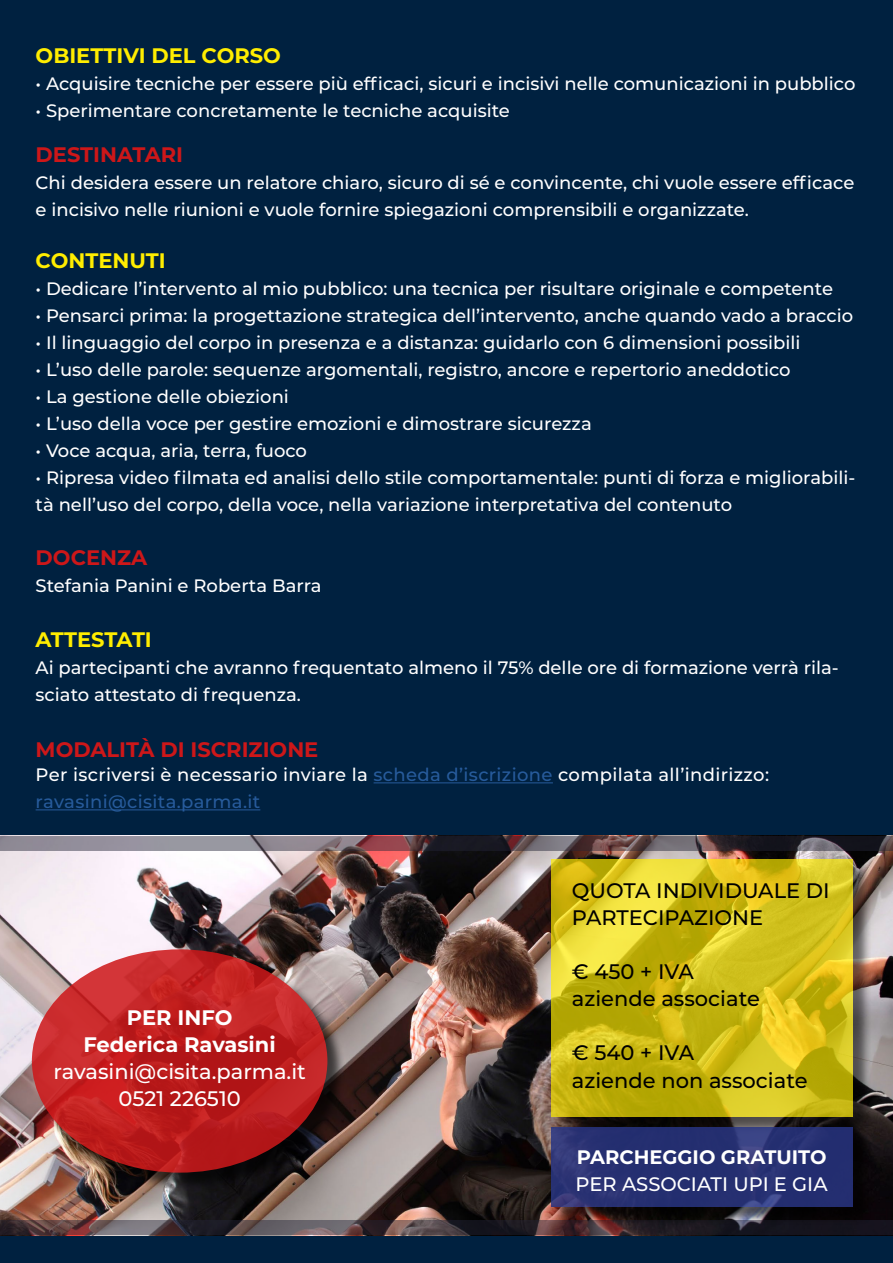
<style>
.page{position:relative;width:893px;height:1263px;background:#002140}
.page>*{position:absolute;margin:0;border:0;box-sizing:border-box;transform-origin:0 0}
.t1{font:500 21px/27px "Montserrat";color:#000}
.t2{font:700 21px "Montserrat";color:#cd1719}
.t3{font:700 21px "Montserrat";color:#ffed00}
.t4{font:500 21px "Montserrat";color:#fff}
.t5{font:700 21px "Montserrat";color:#fff}
.t6{font:500 19.5px/27px "Montserrat";color:#fff}
.t7{font:500 18px/27px "Montserrat";color:#fff}
.t8{font:500 18px "Montserrat";letter-spacing:.02em;color:#fff}
.t9{font:500 18px "Montserrat";letter-spacing:.02em;color:#275b9b}
.s1{color:#275b9b}
.s2{font-weight:700}
</style>
<div class="page">
<img style="left:0;top:850px;width:893px;height:370px">
<svg style="left:0;top:836px;width:893px;height:14px;background:#685c64"></svg>
<svg style="left:0;top:1220px;width:893px;height:15px;background:#43373c"></svg>
<div style="left:553px;top:861px;width:318px;height:274px;background:#000;opacity:.75"></div>
<svg style="left:551px;top:859px;width:302px;height:257px;background:#d0be1a"></svg>
<div style="left:35px;top:952px;width:311px;height:239px;background:#000;opacity:.75"></div>
<svg style="left:32px;top:949px;width:295px;height:223px;background:#c02022"></svg>
<div style="left:553px;top:1129px;width:318px;height:96px;background:#000;opacity:.75"></div>
<svg style="left:551px;top:1127px;width:302px;height:79px;background:#273172"></svg>
<hr style="left:374px;top:782px;width:179px;height:1px;background:#275b9b">
<hr style="left:36px;top:809px;width:224px;height:1px;background:#275b9b">
<p class="t3" style="left:36px;top:40px;width:247px">OBIETTIVI DEL CORSO</p>
<p class="t7" style="left:36px;top:69px;width:821px">• Acquisire tecniche per essere più efficaci, sicuri e incisivi nelle comunicazioni in pubblico</p>
<p class="t7" style="left:36px;top:96px;width:476px">• Sperimentare concretamente le tecniche acquisite</p>
<p class="t2" style="left:36px;top:139px;width:149px">DESTINATARI</p>
<p class="t7" style="left:36px;top:168px;width:820px">Chi desidera essere un relatore chiaro, sicuro di sé e convincente, chi vuole essere efficace e incisivo nelle riunioni e vuole fornire spiegazioni comprensibili e organizzate.</p>
<p class="t3" style="left:36px;top:245px;width:131px">CONTENUTI</p>
<p class="t7" style="left:36px;top:274px;width:799px">• Dedicare l’intervento al mio pubblico: una tecnica per risultare originale e competente</p>
<p class="t7" style="left:36px;top:301px;width:819px">• Pensarci prima: la progettazione strategica dell’intervento, anche quando vado a braccio</p>
<p class="t7" style="left:36px;top:328px;width:766px">• Il linguaggio del corpo in presenza e a distanza: guidarlo con 6 dimensioni possibili</p>
<p class="t7" style="left:36px;top:355px;width:757px">• L’uso delle parole: sequenze argomentali, registro, ancore e repertorio aneddotico</p>
<p class="t7" style="left:36px;top:382px;width:255px">• La gestione delle obiezioni</p>
<p class="t7" style="left:36px;top:409px;width:558px">• L’uso della voce per gestire emozioni e dimostrare sicurezza</p>
<p class="t7" style="left:36px;top:436px;width:273px">• Voce acqua, aria, terra, fuoco</p>
<p class="t7" style="left:36px;top:463px;width:821px">• Ripresa video filmata ed analisi dello stile comportamentale: punti di forza e migliorabili&shy;tà nell’uso del corpo, della voce, nella variazione interpretativa del contenuto</p>
<p class="t2" style="left:36px;top:542px;width:113px">DOCENZA</p>
<p class="t7" style="left:36px;top:571px;width:288px">Stefania Panini e Roberta Barra</p>
<p class="t3" style="left:36px;top:624px;width:118px">ATTESTATI</p>
<p class="t7" style="left:36px;top:653px;width:805px">Ai partecipanti che avranno frequentato almeno il 75% delle ore di formazione verrà rila&shy;sciato attestato di frequenza.</p>
<p class="t2" style="left:36px;top:734px;width:284px">MODALITÀ DI ISCRIZIONE</p>
<p class="t8" style="left:36px;top:762px;width:735px">Per iscriversi è necessario inviare la <span class="s1">scheda d’iscrizione</span> compilata all’indirizzo:</p>
<p class="t9" style="left:36px;top:789px;width:226px">ravasini@cisita.parma.it</p>
<p class="t5" style="left:127px;top:1002px;width:107px">PER INFO</p>
<p class="t5" style="left:84px;top:1029px;width:194px">Federica Ravasini</p>
<p class="t4" style="left:53px;top:1057px;width:254px">ravasini@cisita.parma.it</p>
<p class="t4" style="left:119px;top:1084px;width:124px">0521 226510</p>
<p class="t1" style="left:572px;top:877px;width:259px">QUOTA INDIVIDUALE DI<br>PARTECIPAZIONE</p>
<p class="t1" style="left:572px;top:958px;width:124px">€ 450 + IVA</p>
<p class="t1" style="left:572px;top:985px;width:189px">aziende associate</p>
<p class="t1" style="left:572px;top:1039px;width:124px">€ 540 + IVA</p>
<p class="t1" style="left:572px;top:1066px;width:237px">aziende non associate</p>
<p class="t6" style="left:576px;top:1143px;width:253px"><span class="s2">PARCHEGGIO GRATUITO<br></span>PER ASSOCIATI UPI E GIA</p>
</div>
